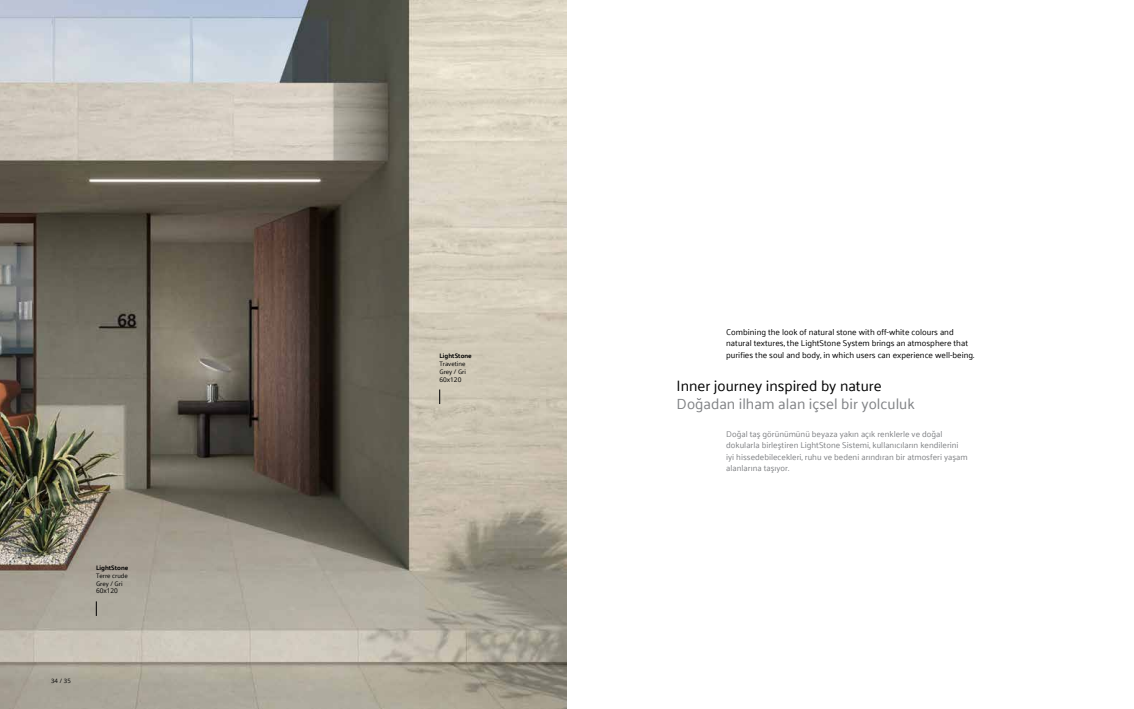
<style>
.page{position:relative;width:1134px;height:709px;background:#fff}
.page>*{position:absolute;margin:0;border:0;box-sizing:border-box;transform-origin:0 0}
.t1{font:15px "Palanquin";color:#808285}
.t2{font:15px "Palanquin";color:#000101}
.t3{font:8.5px/11.4px "Palanquin";color:#808285}
.t4{font:8.5px/11.4px "Palanquin";color:#000101}
.t5{font:6.5px/7.8px "Palanquin";color:#000}
.t6{font:700 6.5px "Palanquin";color:#000}
.t7{font:6.5px "Open Sans";color:#000}
.t8{font:6px "Open Sans";color:#000}
</style>
<div class="page">
<img style="left:0;top:0;width:567px;height:709px">
<svg style="left:96px;top:601px;width:1px;height:15px"></svg>
<svg style="left:439px;top:389px;width:1px;height:15px"></svg>
<p class="t6" style="left:96px;top:564px;width:34px">LightStone</p>
<p class="t5" style="left:96px;top:571px;width:33px">Terre crude<br>Grey / Gri</p>
<p class="t7" style="left:96px;top:586px;width:23px">60x120</p>
<p class="t8" style="left:51px;top:676px;width:21px">34 / 35</p>
<p class="t6" style="left:439px;top:352px;width:34px">LightStone</p>
<p class="t5" style="left:439px;top:360px;width:28px">Travetine<br>Grey / Gri</p>
<p class="t7" style="left:439px;top:375px;width:23px">60x120</p>
<p class="t4" style="left:726px;top:326px;width:250px">Combining the look of natural stone with off-white colours and natural textures, the LightStone System brings an atmosphere that purifies the soul and body, in which users can experience well-being.</p>
<h1 class="t2" style="left:677px;top:377px;width:207px">Inner journey inspired by nature</h1>
<h1 class="t1" style="left:677px;top:395px;width:240px">Doğadan ilham alan içsel bir yolculuk</h1>
<p class="t3" style="left:726px;top:428px;width:243px">Doğal taş görünümünü beyaza yakın açık renklerle ve doğal dokularla birleştiren LightStone Sistemi, kullanıcıların kendilerini iyi hissedebilecekleri, ruhu ve bedeni arındıran bir atmosferi yaşam alanlarına taşıyor.</p>
</div>
